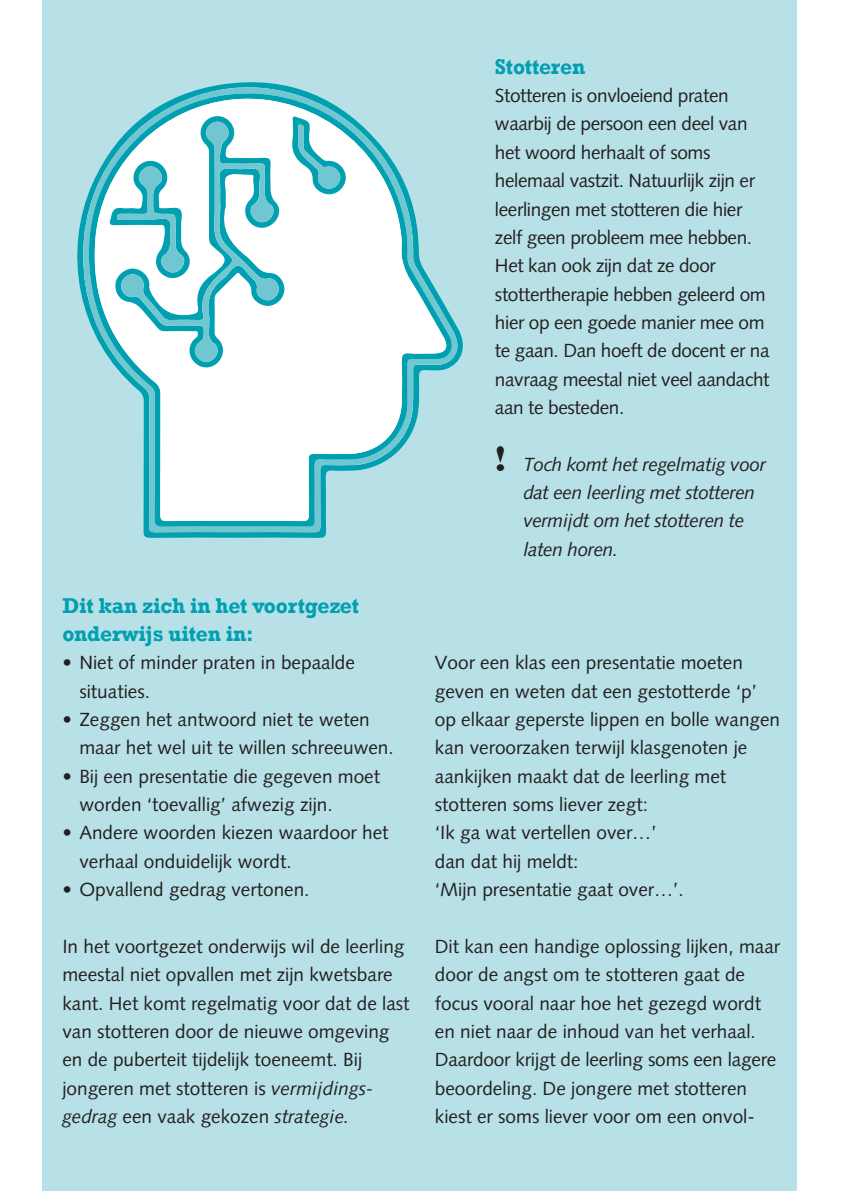
<style>
.page{position:relative;width:842px;height:1191px;background:#fff}
.page>*{position:absolute;margin:0;border:0;box-sizing:border-box;transform-origin:0 0}
.t1{font:700 22px/28.4px "Rockwell";letter-spacing:-.01em;color:#00a0b0;scale:.96 1}
.t2{font:19px/28.4px "Syntax";color:#231f20}
.t3{font:19px/28.4px "Syntax";letter-spacing:-.02em;color:#231f20}
.t4{font:italic 19px/28.4px "Syntax";letter-spacing:-.02em;color:#231f20}
.s1{font-style:italic}
.s2{font-family:"Latin Wide";font-style:normal;font-size:36px}
</style>
<div class="page">
<div style="left:43px;top:0;width:754px;height:1191px;background:#b8e0e7"></div>
<svg style="left:143px;top:329px;width:320px;height:209px"></svg>
<svg style="left:77px;top:220px;width:381px;height:312px"></svg>
<svg style="left:81px;top:82px;width:372px;height:445px"></svg>
<svg style="left:91px;top:85px;width:358px;height:436px;fill:#fff"></svg>
<svg style="left:114px;top:114px;width:171px;height:255px;background:#d7f0f2"></svg>
<svg style="left:109px;top:120px;width:170px;height:243px;background:#afe0e5"></svg>
<svg style="left:291px;top:116px;width:55px;height:79px;background:#9dd9e0"></svg>
<p class="t1" style="left:62px;top:591px;width:311px">Dit kan zich in het voortgezet onderwijs uiten in:</p>
<p class="t2" style="left:79px;top:648px;width:277px;text-indent:-17px">• Niet of minder praten in bepaalde situaties.</p>
<p class="t2" style="left:79px;top:705px;width:316px;text-indent:-17px">• Zeggen het antwoord niet te weten maar het wel uit te willen schreeuwen.</p>
<p class="t2" style="left:79px;top:762px;width:302px;text-indent:-17px">• Bij een presentatie die gegeven moet worden ‘toevallig’ afwezig zijn.</p>
<p class="t2" style="left:79px;top:818px;width:311px;text-indent:-17px">• Andere woorden kiezen waardoor het verhaal onduidelijk wordt.</p>
<p class="t2" style="left:62px;top:875px;width:249px">• Opvallend gedrag vertonen.</p>
<p class="t2" style="left:62px;top:932px;width:349px">In het voortgezet onderwijs wil de leerling meestal niet opvallen met zijn kwetsbare kant. Het komt regelmatig voor dat de last van stotteren door de nieuwe omgeving en de puberteit tijdelijk toeneemt. Bij jongeren met stotteren is <span class="s1">vermijdings&shy;gedrag</span> een vaak gekozen <span class="s1">strategie.</span></p>
<p class="t1" style="left:495px;top:52px;width:96px">Stotteren</p>
<p class="t3" style="left:495px;top:81px;width:276px">Stotteren is onvloeiend praten waarbij de persoon een deel van het woord herhaalt of soms helemaal vastzit. Natuurlijk zijn er leerlingen met stotteren die hier zelf geen probleem mee hebben.<br>Het kan ook zijn dat ze door stottertherapie hebben geleerd om hier op een goede manier mee om te gaan. Dan hoeft de docent er na navraag meestal niet veel aandacht aan te besteden.</p>
<p class="t4" style="left:523px;top:450px;width:244px;text-indent:-28px"><span class="s2">!</span> Toch komt het regelmatig voor dat een leerling met stotteren vermijdt om het stotteren te laten horen.</p>
<p class="t2" style="left:435px;top:648px;width:347px">Voor een klas een presentatie moeten geven en weten dat een gestotterde ‘p’ op elkaar geperste lippen en bolle wangen kan veroorzaken terwijl klasgenoten je aankijken maakt dat de leerling met stotteren soms liever zegt:<br>‘Ik ga wat vertellen over…’<br>dan dat hij meldt:<br>‘Mijn presentatie gaat over…’.</p>
<p class="t2" style="left:435px;top:932px;width:347px">Dit kan een handige oplossing lijken, maar door de angst om te stotteren gaat de focus vooral naar hoe het gezegd wordt en niet naar de inhoud van het verhaal.<br>Daardoor krijgt de leerling soms een lagere beoordeling. De jongere met stotteren kiest er soms liever voor om een onvol-</p>
</div>
